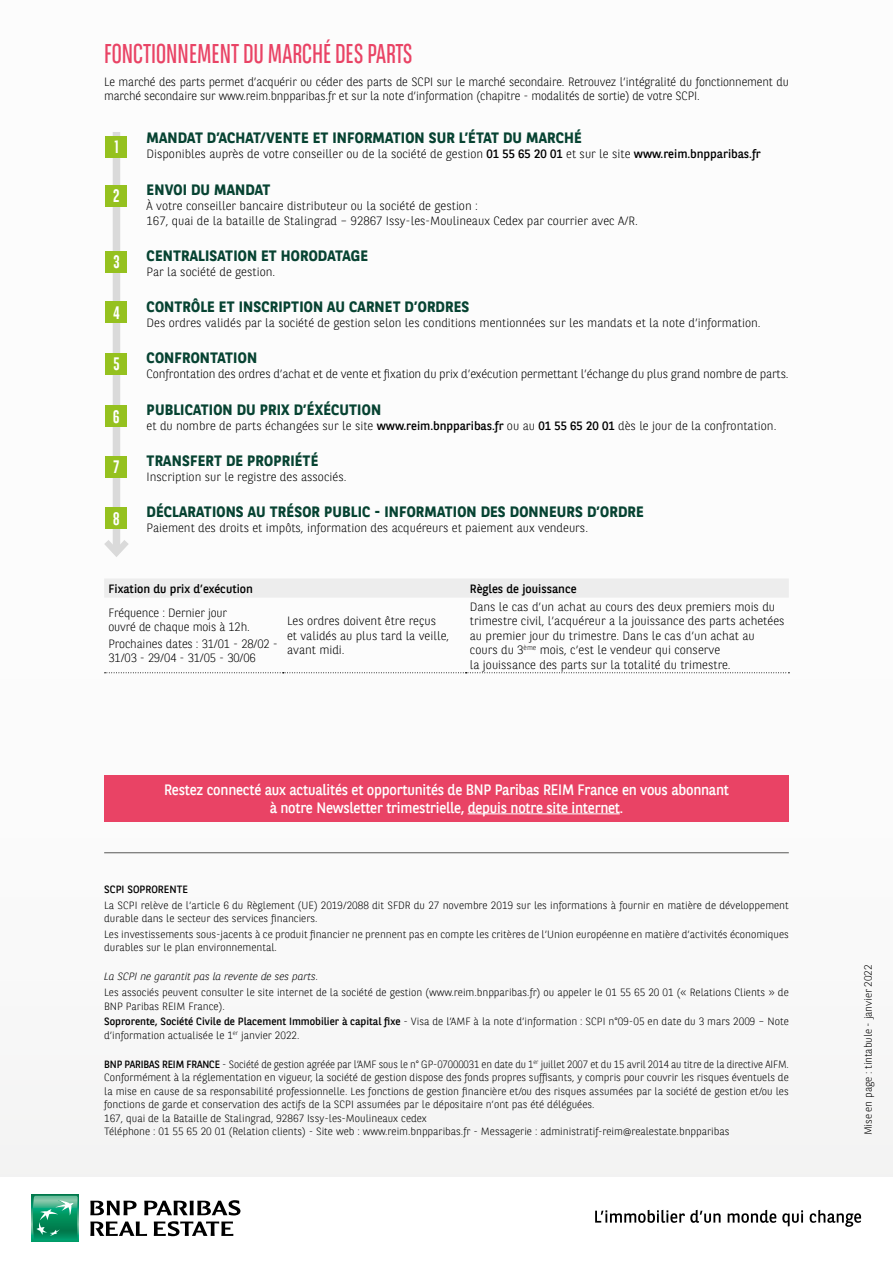
<style>
.page{position:relative;width:893px;height:1263px;background:#fff}
.page>*{position:absolute;margin:0;border:0;box-sizing:border-box;transform-origin:0 0}
.t1{font:27px "BNPP Sans Condensed";color:#e94365}
.t2{font:700 18px "BNPP Sans Condensed";color:#fff}
.t3{font:700 15px "BNPP Sans";letter-spacing:.01em;color:#074332}
.t4{font:15px "BNPP Sans";letter-spacing:-.015em;color:#fff;scale:.95 1}
.TXT_COURANT{font:300 12px/14.4px "BNPP Sans";color:#000}
.t5{font:12px "BNPP Sans";color:#000}
.t6{font:300 10.5px/13.5px "BNPP Sans";color:#000}
.t7{font:300 10.5px "BNPP Sans";color:#000;scale:.96 1}
.t8{font:italic 300 10.5px "BNPP Sans";color:#000}
.t9{font:10.5px "BNPP Sans";color:#000}
.s1{font-weight:400}
</style>
<div class="page">
<div style="left:32px;top:1195px;width:47px;height:47px;background:#009e6c"></div>
<svg style="left:33px;top:1196px;width:45px;height:42px"></svg>
<svg style="left:90px;top:1201px;width:47px;height:14px"></svg>
<svg style="left:144px;top:1200px;width:96px;height:15px"></svg>
<svg style="left:90px;top:1221px;width:57px;height:15px"></svg>
<svg style="left:154px;top:1221px;width:79px;height:15px"></svg>
<svg style="left:595px;top:1210px;width:126px;height:13px"></svg>
<svg style="left:728px;top:1210px;width:48px;height:13px"></svg>
<svg style="left:782px;top:1210px;width:21px;height:16px"></svg>
<svg style="left:810px;top:1210px;width:51px;height:17px"></svg>
<hr style="left:104px;top:852px;width:685px;height:1px;background:#575756">
<div style="left:104px;top:775px;width:685px;height:46px;background:#e94365"></div>
<hr style="left:468px;top:813px;width:152px;height:1px;background:#fff">
<div style="left:113px;top:132px;width:7px;height:421px;background:#dadada"></div>
<svg style="left:104px;top:533px;width:25px;height:24px"></svg>
<div style="left:104px;top:578px;width:685px;height:20px;background:#ededed"></div>
<svg style="left:105px;top:672px;width:684px;height:1px"></svg>
<div style="left:106px;top:508px;width:21px;height:21px;background:#95c11f"></div>
<div style="left:106px;top:185px;width:21px;height:21px;background:#95c11f"></div>
<div style="left:106px;top:251px;width:21px;height:21px;background:#95c11f"></div>
<div style="left:106px;top:301px;width:21px;height:22px;background:#95c11f"></div>
<div style="left:106px;top:353px;width:21px;height:21px;background:#95c11f"></div>
<div style="left:106px;top:406px;width:21px;height:21px;background:#95c11f"></div>
<div style="left:106px;top:456px;width:21px;height:21px;background:#95c11f"></div>
<div style="left:106px;top:136px;width:21px;height:21px;background:#95c11f"></div>
<p class="t1" style="left:104px;top:37px;width:310px">FONCTIONNEMENT DU MARCHÉ DES PARTS</p>
<p class="TXT_COURANT" style="left:104px;top:74px;width:686px">Le marché des parts permet d’acquérir ou céder des parts de SCPI sur le marché secondaire. Retrouvez l’intégralité du fonctionnement du marché secondaire sur www.reim.bnpparibas.fr et sur la note d’information (chapitre - modalités de sortie) de votre SCPI.</p>
<p class="t2" style="left:114px;top:137px;width:6px">1</p>
<p class="t2" style="left:113px;top:186px;width:8px">2</p>
<p class="t2" style="left:113px;top:252px;width:8px">3</p>
<p class="t2" style="left:113px;top:302px;width:8px">4</p>
<p class="t2" style="left:113px;top:354px;width:8px">5</p>
<p class="t2" style="left:113px;top:406px;width:8px">6</p>
<p class="t2" style="left:114px;top:457px;width:7px">7</p>
<p class="t2" style="left:113px;top:508px;width:8px">8</p>
<p class="t3" style="left:147px;top:128px;width:437px">MANDAT D’ACHAT/VENTE ET INFORMATION SUR L’ÉTAT DU MARCHÉ</p>
<p class="TXT_COURANT" style="left:147px;top:146px;width:616px">Disponibles auprès de votre conseiller ou de la société de gestion <span class="s1">01 55 65 20 01</span> et sur le site <span class="s1">www.reim.bnpparibas.fr</span></p>
<p class="t3" style="left:147px;top:179px;width:125px">ENVOI DU MANDAT</p>
<p class="TXT_COURANT" style="left:147px;top:198px;width:333px">À votre conseiller bancaire distributeur ou la société de gestion :</p>
<p class="TXT_COURANT" style="left:147px;top:213px;width:493px">167, quai de la bataille de Stalingrad – 92867 Issy-les-Moulineaux Cedex par courrier avec A/R.</p>
<p class="t3" style="left:147px;top:245px;width:223px">CENTRALISATION ET HORODATAGE</p>
<p class="TXT_COURANT" style="left:147px;top:264px;width:130px">Par la société de gestion.</p>
<p class="t3" style="left:147px;top:297px;width:324px">CONTRÔLE ET INSCRIPTION AU CARNET D’ORDRES</p>
<p class="TXT_COURANT" style="left:147px;top:315px;width:615px">Des ordres validés par la société de gestion selon les conditions mentionnées sur les mandats et la note d’information.</p>
<p class="t3" style="left:147px;top:348px;width:112px">CONFRONTATION</p>
<p class="TXT_COURANT" style="left:147px;top:366px;width:644px">Confrontation des ordres d’achat et de vente et fixation du prix d’exécution permettant l’échange du plus grand nombre de parts.</p>
<p class="t3" style="left:147px;top:399px;width:236px">PUBLICATION DU PRIX D’ÉXÉCUTION</p>
<p class="TXT_COURANT" style="left:147px;top:418px;width:631px">et du nombre de parts échangées sur le site <span class="s1">www.reim.bnpparibas.fr</span> ou au <span class="s1">01 55 65 20 01</span> dès le jour de la confrontation.</p>
<p class="t3" style="left:147px;top:450px;width:173px">TRANSFERT DE PROPRIÉTÉ</p>
<p class="TXT_COURANT" style="left:147px;top:469px;width:201px">Inscription sur le registre des associés.</p>
<p class="t3" style="left:147px;top:502px;width:499px">DÉCLARATIONS AU TRÉSOR PUBLIC - INFORMATION DES DONNEURS D’ORDRE</p>
<p class="TXT_COURANT" style="left:147px;top:520px;width:443px">Paiement des droits et impôts, information des acquéreurs et paiement aux vendeurs.</p>
<p class="t5" style="left:108px;top:580px;width:146px">Fixation du prix d’exécution</p>
<p class="t5" style="left:470px;top:580px;width:108px">Règles de jouissance</p>
<p class="TXT_COURANT" style="left:108px;top:605px;width:143px">Fréquence : Dernier jour ouvré de chaque mois à 12h.</p>
<p class="TXT_COURANT" style="left:108px;top:636px;width:171px">Prochaines dates : 31/01 - 28/02 -<br>31/03 - 29/04 - 31/05 - 30/06</p>
<p class="TXT_COURANT" style="left:470px;top:599px;width:316px">Dans le cas d’un achat au cours des deux premiers mois du trimestre civil, l’acquéreur a la jouissance des parts achetées au premier jour du trimestre. Dans le cas d’un achat au cours du 3<sup>ème</sup> mois, c’est le vendeur qui conserve<br>la jouissance des parts sur la totalité du trimestre.</p>
<p class="TXT_COURANT" style="left:287px;top:613px;width:164px">Les ordres doivent être reçus<br>et validés au plus tard la veille, avant midi.</p>
<p class="t4" style="left:164px;top:779px;width:596px">Restez connecté aux actualités et opportunités de BNP Paribas REIM France en vous abonnant</p>
<p class="t4" style="left:270px;top:797px;width:373px">à notre Newsletter trimestrielle, depuis notre site internet.</p>
<p class="t9" style="left:104px;top:882px;width:85px">SCPI SOPRORENTE</p>
<p class="t6" style="left:104px;top:898px;width:686px">La SCPI relève de l’article 6 du Règlement (UE) 2019/2088 dit SFDR du 27 novembre 2019 sur les informations à fournir en matière de développement durable dans le secteur des services financiers.</p>
<p class="t6" style="left:104px;top:927px;width:686px">Les investissements sous-jacents à ce produit financier ne prennent pas en compte les critères de l’Union européenne en matière d’activités économiques durables sur le plan environnemental.</p>
<p class="t8" style="left:104px;top:970px;width:216px">La SCPI ne garantit pas la revente de ses parts.</p>
<p class="t6" style="left:104px;top:985px;width:686px">Les associés peuvent consulter le site internet de la société de gestion (www.reim.bnpparibas.fr) ou appeler le 01 55 65 20 01 (« Relations Clients » de<br>BNP Paribas REIM France).</p>
<p class="t6" style="left:104px;top:1014px;width:686px"><span class="s1">Soprorente, Société Civile de Placement Immobilier à capital fixe</span> - Visa de l’AMF à la note d’information : SCPI n°09-05 en date du 3 mars 2009 – Note d’information actualisée le 1<sup>er</sup> janvier 2022.</p>
<p class="t7" style="left:104px;top:1057px;width:715px"><span class="s1">BNP PARIBAS REIM FRANCE</span> - Société de gestion agréée par l’AMF sous le n° GP-07000031 en date du 1<sup>er</sup> juillet 2007 et du 15 avril 2014 au titre de la directive AIFM.</p>
<p class="t6" style="left:104px;top:1070px;width:686px;text-align:justify">Conformément à la réglementation en vigueur, la société de gestion dispose des fonds propres suffisants, y compris pour couvrir les risques éventuels de la mise en cause de sa responsabilité professionnelle. Les fonctions de gestion financière et/ou des risques assumées par la société de gestion et/ou les fonctions de garde et conservation des actifs de la SCPI assumées par le dépositaire n’ont pas été déléguées.</p>
<p class="t6" style="left:104px;top:1111px;width:324px">167, quai de la Bataille de Stalingrad, 92867 Issy-les-Moulineaux cedex</p>
<p class="t6" style="left:104px;top:1124px;width:627px">Téléphone : 01 55 65 20 01 (Relation clients) - Site web : www.reim.bnpparibas.fr - Messagerie : administratif-reim@realestate.bnpparibas</p>
<p class="t6" style="left:861px;top:1135px;width:172px;rotate:-90deg">Mise en page : tintabule - janvier 2022</p>
</div>
